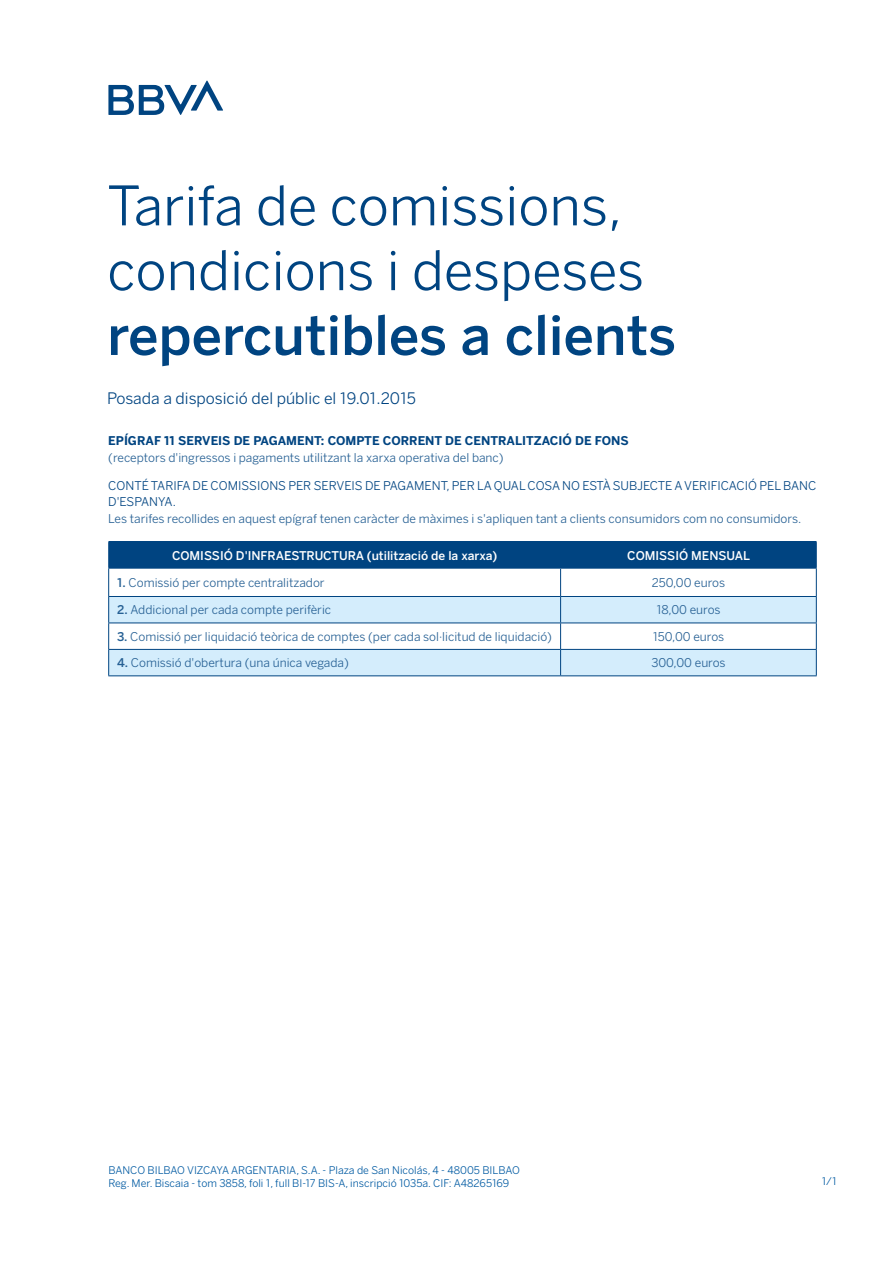
<style>
.page{position:relative;width:893px;height:1263px;background:#fff}
.page>*{position:absolute;margin:0;border:0;box-sizing:border-box;transform-origin:0 0}
.t1{font:54px/64.8px "Benton Sans BBVA";color:#004481}
.t2{font:500 54px "Benton Sans BBVA";color:#004481}
.t3{font:15.75px "Benton Sans BBVA";color:#004481}
.t4{font:12px "Benton Sans BBVA";color:#266094}
.t5{font:12px/16.5px "Benton Sans BBVA";color:#004481}
.t6{font:700 12px "Benton Sans BBVA";color:#004481}
.t7{font:500 12px "Benton Sans BBVA";color:#fff}
.t8{font:10.5px/12.6px "Benton Sans BBVA";color:#005aa2}
.s1{font-weight:500}
</style>
<div class="page">
<svg style="left:108px;top:80px;width:115px;height:35px"></svg>
<div style="left:109px;top:542px;width:452px;height:26px;background:#004481"></div>
<div style="left:561px;top:542px;width:255px;height:26px;background:#004481"></div>
<svg style="left:109px;top:597px;width:707px;height:78px;fill:#d4edfc"></svg>
<hr style="left:108px;top:541px;width:453px;height:1px;background:#004481">
<hr style="left:561px;top:541px;width:256px;height:1px;background:#004481">
<hr style="left:108px;top:568px;width:453px;height:1px;background:#004481">
<hr style="left:561px;top:568px;width:256px;height:1px;background:#004481">
<hr style="left:108px;top:596px;width:453px;height:1px;background:#004481">
<hr style="left:561px;top:596px;width:256px;height:1px;background:#004481">
<hr style="left:108px;top:622px;width:453px;height:1px;background:#004481">
<hr style="left:561px;top:622px;width:256px;height:1px;background:#004481">
<hr style="left:108px;top:649px;width:453px;height:1px;background:#004481">
<svg style="left:108px;top:542px;width:1px;height:133px"></svg>
<hr style="left:561px;top:649px;width:256px;height:1px;background:#004481">
<svg style="left:560px;top:568px;width:1px;height:107px"></svg>
<svg style="left:816px;top:542px;width:1px;height:133px"></svg>
<hr style="left:108px;top:675px;width:453px;height:1px;background:#004481">
<hr style="left:561px;top:675px;width:256px;height:1px;background:#004481">
<h1 class="t1" style="left:107px;top:173px;width:538px">Tarifa de comissions, condicions i despeses</h1>
<h1 class="t2" style="left:107px;top:302px;width:570px">repercutibles a clients</h1>
<h2 class="t3" style="left:107px;top:388px;width:310px">Posada a disposició del públic el 19.01.2015</h2>
<p class="t6" style="left:108px;top:433px;width:522px">EPÍGRAF 11 SERVEIS DE PAGAMENT: COMPTE CORRENT DE CENTRALITZACIÓ DE FONS</p>
<p class="t4" style="left:108px;top:450px;width:397px">(receptors d'ingressos i pagaments utilitzant la xarxa operativa del banc)</p>
<p class="t5" style="left:108px;top:477px;width:709px">CONTÉ TARIFA DE COMISSIONS PER SERVEIS DE PAGAMENT, PER LA QUAL COSA NO ESTÀ SUBJECTE A VERIFICACIÓ PEL BANC<br>D'ESPANYA.</p>
<p class="t4" style="left:108px;top:511px;width:694px">Les tarifes recollides en aquest epígraf tenen caràcter de màximes i s'apliquen tant a clients consumidors com no consumidors.</p>
<p class="t7" style="left:172px;top:548px;width:327px">COMISSIÓ D'INFRAESTRUCTURA (utilització de la xarxa)</p>
<p class="t7" style="left:627px;top:548px;width:124px">COMISSIÓ MENSUAL</p>
<p class="t4" style="left:117px;top:575px;width:209px"><span class="s1">1.</span> Comissió per compte centralitzador</p>
<p class="t4" style="left:652px;top:575px;width:75px">250,00 euros</p>
<p class="t4" style="left:117px;top:603px;width:216px"><span class="s1">2.</span> Addicional per cada compte perifèric</p>
<p class="t4" style="left:656px;top:603px;width:66px">18,00 euros</p>
<p class="t4" style="left:117px;top:629px;width:436px"><span class="s1">3.</span> Comissió per liquidació teòrica de comptes (per cada sol·licitud de liquidació)</p>
<p class="t4" style="left:653px;top:629px;width:73px">150,00 euros</p>
<p class="t4" style="left:117px;top:656px;width:233px"><span class="s1">4.</span> Comissió d'obertura (una única vegada)</p>
<p class="t4" style="left:651px;top:656px;width:76px">300,00 euros</p>
<p class="t8" style="left:108px;top:1164px;width:413px">BANCO BILBAO VIZCAYA ARGENTARIA, S.A. - Plaza de San Nicolás, 4 - 48005 BILBAO<br>Reg. Mer. Biscaia - tom 3858, foli 1, full BI-17 BIS-A, inscripció 1035a. CIF: A48265169</p>
<p class="t8" style="left:822px;top:1175px;width:16px">1/1</p>
</div>
